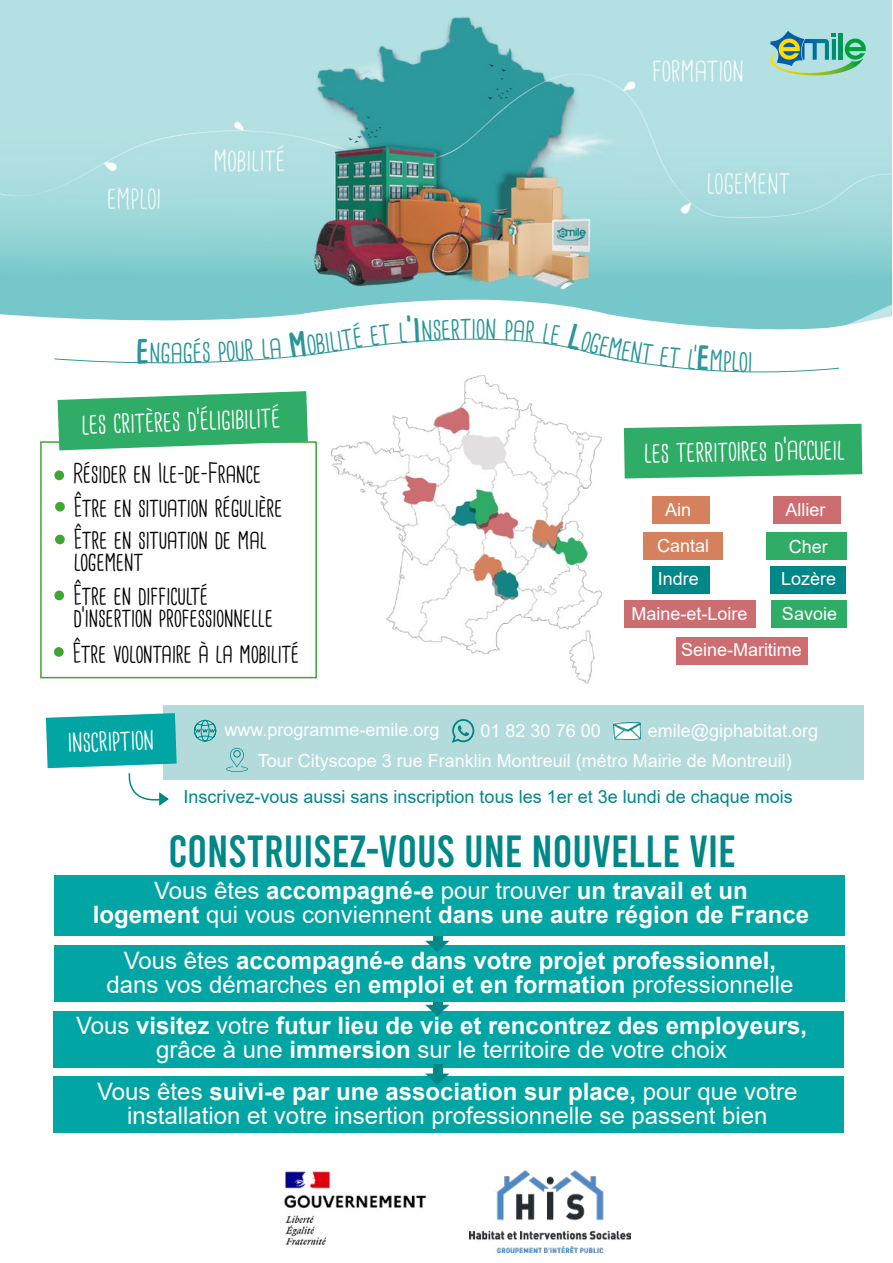
<style>
.page{position:relative;width:893px;height:1263px;background:#fff}
.page>*{position:absolute;margin:0;border:0;box-sizing:border-box;transform-origin:0 0}
.t1{font:45px "Bebas";color:#008788}
.t2{font:31.5px "Cardenio Modern";color:#2b969a}
.t3{font:30px "Cardenio Modern";color:#fff}
.t4{font:27px/22.5px "Cardenio Modern";color:#000}
.t5{font:700 24px/24px "Arial";color:#fff;text-align:center}
.t6{font:24px/24px "Arial";color:#fff;text-align:center}
.t7{font:18px/36.2px "Arial";color:#fff}
.t8{font:18px "Arial";color:#008788}
.s1{font-weight:400}
.s2{font-weight:700}
</style>
<div class="page">
<img style="left:0;top:0;width:892px;height:260px">
<div style="left:53px;top:1011px;width:791px;height:56px;background:#00a5a4"></div>
<svg style="left:433px;top:1001px;width:9px;height:4px"></svg>
<svg style="left:425px;top:1005px;width:24px;height:11px"></svg>
<div style="left:53px;top:1077px;width:790px;height:56px;background:#00a5a4"></div>
<div style="left:433px;top:1064px;width:9px;height:9px;background:#008788"></div>
<svg style="left:425px;top:1073px;width:24px;height:12px"></svg>
<div style="left:54px;top:945px;width:791px;height:56px;background:#00a5a4"></div>
<svg style="left:433px;top:935px;width:9px;height:6px"></svg>
<svg style="left:425px;top:941px;width:24px;height:11px"></svg>
<div style="left:54px;top:875px;width:791px;height:60px;background:#00a5a4"></div>
<img style="left:469px;top:1170px;width:162px;height:82px">
<img style="left:283px;top:1170px;width:144px;height:75px">
<svg style="left:0;top:260px;width:892px;height:21px;background:#84b4b1"></svg>
<svg style="left:0;top:281px;width:892px;height:46px;background:#87cdd0"></svg>
<svg style="left:770px;top:31px;width:96px;height:45px;background:#82c0aa"></svg>
<div style="left:40px;top:441px;width:277px;height:237px;border:2px solid #3fa535"></div>
<svg style="left:58px;top:391px;width:250px;height:59px;background:#4db87c"></svg>
<div style="left:54px;top:470px;width:10px;height:10px;background:#3fa535;border-radius:50%"></div>
<div style="left:55px;top:535px;width:10px;height:9px;background:#3fa535;border-radius:50%"></div>
<div style="left:54px;top:591px;width:10px;height:9px;background:#3fa535;border-radius:50%"></div>
<div style="left:55px;top:502px;width:10px;height:10px;background:#3fa535;border-radius:50%"></div>
<div style="left:54px;top:647px;width:10px;height:10px;background:#3fa535;border-radius:50%"></div>
<div style="left:644px;top:532px;width:79px;height:28px;background:#d6815d"></div>
<div style="left:767px;top:532px;width:80px;height:28px;background:#2fac66"></div>
<div style="left:770px;top:566px;width:76px;height:27px;background:#008788"></div>
<div style="left:652px;top:566px;width:58px;height:27px;background:#008788"></div>
<div style="left:624px;top:600px;width:132px;height:27px;background:#cc6e71"></div>
<div style="left:676px;top:637px;width:132px;height:28px;background:#cc6e71"></div>
<div style="left:771px;top:601px;width:76px;height:27px;background:#2fac66"></div>
<div style="left:652px;top:496px;width:58px;height:28px;background:#d6815d"></div>
<div style="left:773px;top:496px;width:68px;height:28px;background:#cc6e71"></div>
<svg style="left:624px;top:424px;width:238px;height:54px;background:#3db170"></svg>
<img style="left:330px;top:382px;width:272px;height:302px">
<div style="left:163px;top:705px;width:701px;height:74px;background:#b3dbdb"></div>
<svg style="left:194px;top:720px;width:22px;height:22px"></svg>
<svg style="left:46px;top:713px;width:131px;height:93px"></svg>
<img style="left:614px;top:723px;width:26px;height:16px">
<svg style="left:226px;top:748px;width:22px;height:24px"></svg>
<div style="left:233px;top:750px;width:8px;height:7px;border:1px solid #008788;border-radius:50%"></div>
<svg style="left:54px;top:315px;width:785px;height:67px"></svg>
<h2 class="t2" style="left:149px;top:332px;width:23px">ng</h2>
<p class="t3" style="left:81px;top:405px;width:200px;rotate:-2deg">les critères d’éligibilité</p>
<p class="t4" style="left:73px;top:462px;width:190px">Résider en Ile-de-France</p>
<p class="t4" style="left:74px;top:528px;width:194px">Être en situation de mal logement</p>
<p class="t4" style="left:73px;top:584px;width:201px">Être en difficulté d’insertion professionnelle</p>
<p class="t4" style="left:74px;top:496px;width:210px">Être en situation régulière</p>
<p class="t4" style="left:73px;top:642px;width:228px">Être volontaire à la mobilité</p>
<h2 class="t2" style="left:472px;top:308px;width:15px">io</h2>
<p class="t3" style="left:644px;top:434px;width:202px;rotate:-1deg">les territoires d’accueil</p>
<p class="t7" style="left:665px;top:491px;width:28px">Ain</p>
<p class="t7" style="left:785px;top:492px;width:41px">Allier</p>
<p class="t7" style="left:657px;top:527px;width:54px">Cantal</p>
<p class="t7" style="left:789px;top:529px;width:41px">Cher</p>
<p class="t7" style="left:658px;top:560px;width:43px">Indre</p>
<p class="t7" style="left:781px;top:560px;width:57px">Lozère</p>
<p class="t7" style="left:681px;top:595px;width:122px;text-indent:-50px">Maine-et-Loire<br>Seine-Maritime</p>
<p class="t7" style="left:782px;top:595px;width:57px">Savoie</p>
<p class="t7" style="left:224px;top:711px;width:217px">www.programme-emile.org</p>
<p class="t7" style="left:258px;top:716px;width:562px;line-height:29.5px;text-indent:390px">emile@giphabitat.org<br>Tour Cityscope 3 rue Franklin Montreuil (métro Mairie de Montreuil)</p>
<p class="t3" style="left:67px;top:723px;width:88px;rotate:-2deg">inscription</p>
<p class="t7" style="left:481px;top:713px;width:122px">01 82 30 76 00</p>
<p class="t8" style="left:184px;top:784px;width:611px">Inscrivez-vous aussi sans inscription tous les 1er et 3e lundi de chaque mois</p>
<h1 class="t1" style="left:169px;top:829px;width:569px">CONSTRUISEZ-VOUS UNE NOUVELLE VIE</h1>
<p class="t5" style="left:93px;top:879px;width:718px"><span class="s1">Vous êtes</span> accompagné-e <span class="s1">pour trouver</span> un travail et un<br>logement <span class="s1">qui vous conviennent</span> dans une autre région de France</p>
<p class="t5" style="left:107px;top:949px;width:688px"><span class="s1">Vous êtes</span> accompagné-e dans votre projet professionnel, <span class="s1">dans vos démarches en</span> emploi et en formation <span class="s1">professionnelle</span></p>
<p class="t5" style="left:76px;top:1014px;width:732px"><span class="s1">Vous</span> visitez <span class="s1">votre</span> futur lieu de vie et rencontrez des employeurs, <span class="s1">grâce à une</span> immersion <span class="s1">sur le territoire de votre choix</span></p>
<p class="t6" style="left:97px;top:1079px;width:702px">Vous êtes <span class="s2">suivi-e par une association sur place,</span> pour que votre installation et votre insertion professionnelle se passent bien</p>
</div>
